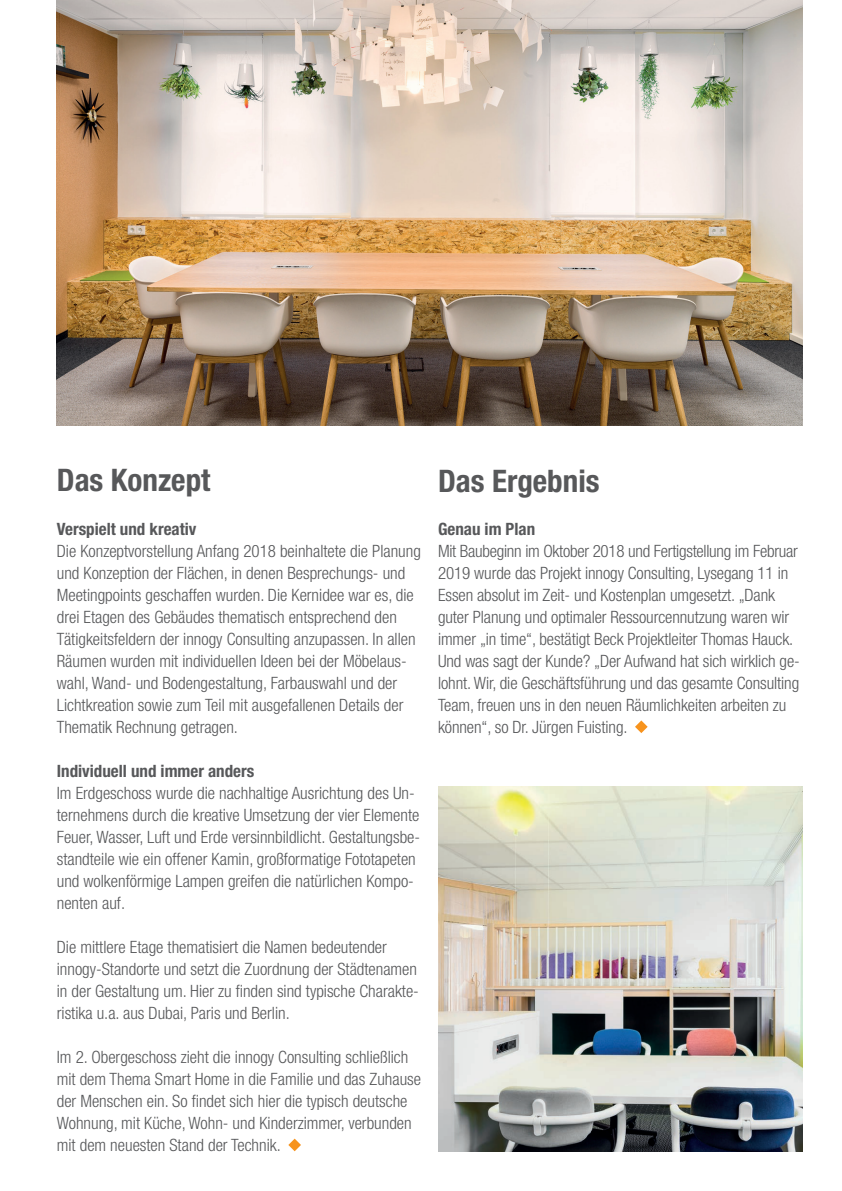
<style>
.page{position:relative;width:842px;height:1191px;background:#fff}
.page>*{position:absolute;margin:0;border:0;box-sizing:border-box;transform-origin:0 0}
.t1{font:700 condensed 31.1px "Helvetica Neue LT Std";color:#57585a}
.t2{font:300 condensed 17px/22px "Helvetica Neue LT Std";color:#57585a}
.t3{font:700 condensed 17px "Helvetica Neue LT Std";color:#57585a}
</style>
<div class="page">
<img style="left:57px;top:0;width:745px;height:425px">
<img style="left:438px;top:786px;width:364px;height:365px">
<svg style="left:288px;top:1138px;width:13px;height:13px"></svg>
<svg style="left:635px;top:720px;width:13px;height:13px"></svg>
<h1 class="t1" style="left:57px;top:461px;width:155px">Das Konzept</h1>
<h1 class="t1" style="left:438px;top:462px;width:163px">Das Ergebnis</h1>
<p class="t3" style="left:57px;top:519px;width:141px">Verspielt und kreativ</p>
<p class="t2" style="left:57px;top:540px;width:366px">Die Konzeptvorstellung Anfang 2018 beinhaltete die Planung und Konzeption der Flächen, in denen Besprechungs- und Meetingpoints geschaffen wurden. Die Kernidee war es, die drei Etagen des Gebäudes thematisch entsprechend den Tätigkeitsfeldern der innogy Consulting anzupassen. In allen Räumen wurden mit individuellen Ideen bei der Möbelaus&shy;wahl, Wand- und Bodengestaltung, Farbauswahl und der Lichtkreation sowie zum Teil mit ausgefallenen Details der Thematik Rechnung getragen.</p>
<p class="t3" style="left:57px;top:761px;width:199px">Individuell und immer anders</p>
<p class="t2" style="left:57px;top:782px;width:365px">Im Erdgeschoss wurde die nachhaltige Ausrichtung des Un&shy;ternehmens durch die kreative Umsetzung der vier Elemente Feuer, Wasser, Luft und Erde versinnbildlicht. Gestaltungsbe&shy;standteile wie ein offener Kamin, großformatige Fototapeten und wolkenförmige Lampen greifen die natürlichen Kompo&shy;nenten auf.</p>
<p class="t2" style="left:57px;top:936px;width:364px">Die mittlere Etage thematisiert die Namen bedeutender innogy-Standorte und setzt die Zuordnung der Städtenamen in der Gestaltung um. Hier zu finden sind typische Charakte&shy;ristika u.a. aus Dubai, Paris und Berlin.</p>
<p class="t2" style="left:57px;top:1046px;width:366px">Im 2. Obergeschoss zieht die innogy Consulting schließlich mit dem Thema Smart Home in die Familie und das Zuhause der Menschen ein. So findet sich hier die typisch deutsche Wohnung, mit Küche, Wohn- und Kinderzimmer, verbunden mit dem neuesten Stand der Technik.</p>
<p class="t3" style="left:438px;top:519px;width:99px">Genau im Plan</p>
<p class="t2" style="left:438px;top:540px;width:363px">Mit Baubeginn im Oktober 2018 und Fertigstellung im Februar 2019 wurde das Projekt innogy Consulting, Lysegang 11 in Essen absolut im Zeit- und Kostenplan umgesetzt. „Dank guter Planung und optimaler Ressourcennutzung waren wir immer „in time“, bestätigt Beck Projektleiter Thomas Hauck.<br>Und was sagt der Kunde? „Der Aufwand hat sich wirklich ge&shy;lohnt. Wir, die Geschäftsführung und das gesamte Consulting Team, freuen uns in den neuen Räumlichkeiten arbeiten zu können“, so Dr. Jürgen Fuisting.</p>
</div>
